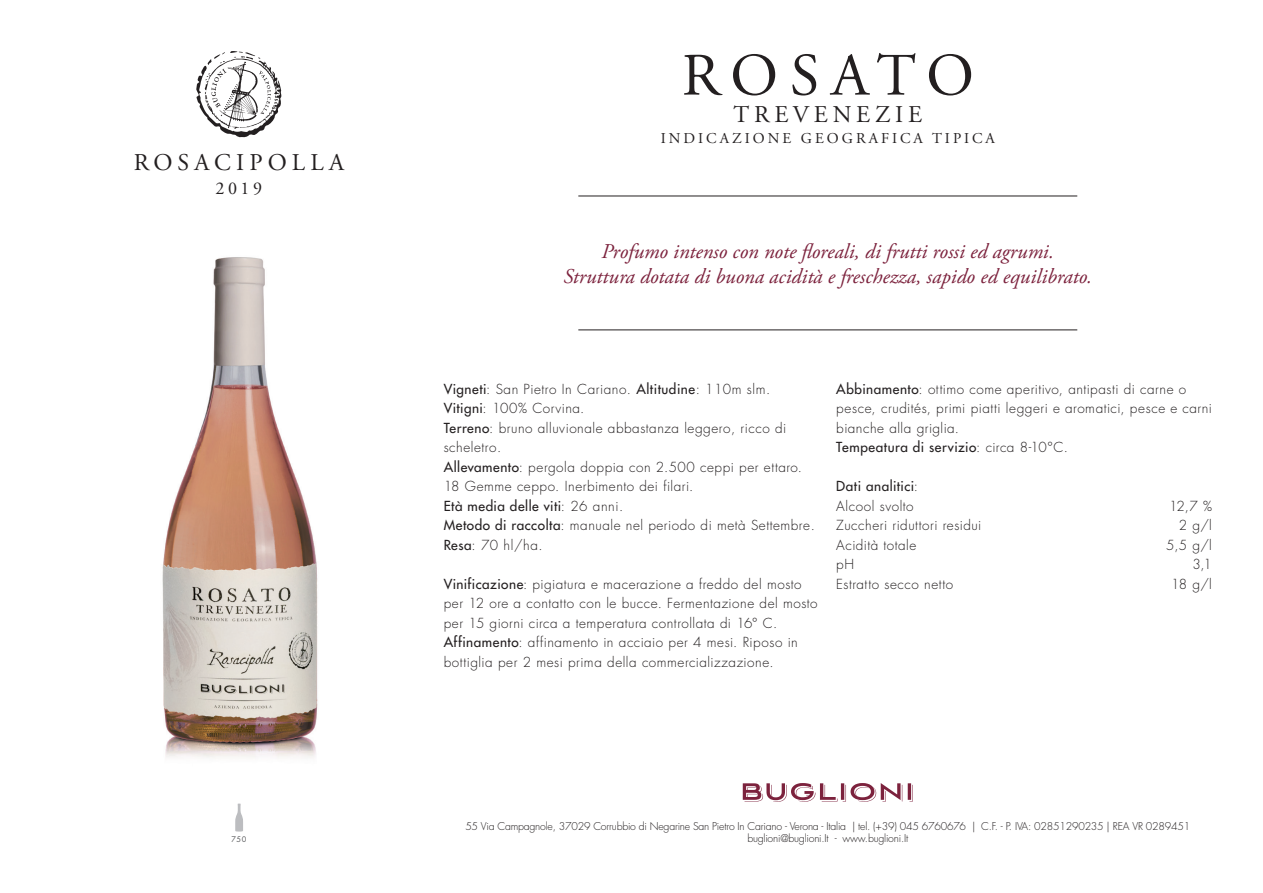
<style>
.page{position:relative;width:1263px;height:893px;background:#fff}
.page>*{position:absolute;margin:0;border:0;box-sizing:border-box;transform-origin:0 0}
.t1{font:60px "Adobe Garamond Pro";letter-spacing:.17em;color:#231f20}
.t2{font:24px "Adobe Garamond Pro";letter-spacing:.2em;color:#231f20}
.t3{font:italic 21px "Adobe Garamond Pro";color:#7c223d}
.t4{font:18px "Adobe Garamond Pro";color:#231f20}
.t5{font:15px "Adobe Garamond Pro";letter-spacing:.2em;color:#231f20}
.t6{font:300 13.5px/19.5px "Futura Std";letter-spacing:.04em;color:#231f20}
.t7{font:500 13.5px "Futura Std";letter-spacing:.035em;color:#231f20}
.t8{font:300 10.5px "Futura Std";letter-spacing:-.02em;color:#231f20}
.t9{font:7.5px "Futura Std";color:#57585a}
.s1{font-weight:500}
.s2{font-weight:300}
</style>
<div class="page">
<svg style="left:743px;top:783px;width:170px;height:19px"></svg>
<img style="left:162px;top:257px;width:156px;height:501px">
<hr style="left:578px;top:196px;width:499px;height:1px;background:#231f20">
<hr style="left:578px;top:330px;width:499px;height:1px;background:#231f20">
<svg style="left:235px;top:804px;width:8px;height:27px"></svg>
<svg style="left:196px;top:51px;width:85px;height:86px"></svg>
<p class="t2" style="left:134px;top:148px;width:212px">ROSACIPOLLA</p>
<p class="t4" style="left:215px;top:178px;width:48px">2019</p>
<p class="t9" style="left:231px;top:834px;width:16px">750</p>
<p class="t1" style="left:682px;top:40px;width:294px">ROSATO</p>
<p class="t2" style="left:733px;top:100px;width:190px">TREVENEZIE</p>
<p class="t5" style="left:661px;top:129px;width:336px">INDICAZIONE GEOGRAFICA TIPICA</p>
<p class="t3" style="left:601px;top:239px;width:454px">Profumo intenso con note floreali, di frutti rossi ed agrumi.</p>
<p class="t3" style="left:563px;top:264px;width:530px">Struttura dotata di buona acidità e freschezza, sapido ed equilibrato.</p>
<p class="t6" style="left:444px;top:380px;width:328px"><span class="s1">Vigneti</span>: San Pietro In Cariano. <span class="s1">Altitudine</span>: 110m slm.</p>
<p class="t6" style="left:444px;top:399px;width:142px"><span class="s1">Vitigni</span>: 100% Corvina.</p>
<p class="t6" style="left:444px;top:419px;width:344px"><span class="s1">Terreno</span>: bruno alluvionale abbastanza leggero, ricco di scheletro.</p>
<p class="t6" style="left:444px;top:458px;width:360px"><span class="s1">Allevamento</span>: pergola doppia con 2.500 ceppi per ettaro.<br>18 Gemme ceppo. Inerbimento dei filari.</p>
<p class="t7" style="left:444px;top:497px;width:181px">Età media delle viti<span class="s2">: 26 anni.</span></p>
<p class="t6" style="left:444px;top:516px;width:373px"><span class="s1">Metodo di raccolta</span>: manuale nel periodo di metà Settembre.</p>
<p class="t6" style="left:444px;top:536px;width:100px"><span class="s1">Resa</span>: 70 hl/ha.</p>
<p class="t6" style="left:444px;top:575px;width:375px"><span class="s1">Vinificazione</span>: pigiatura e macerazione a freddo del mosto per 12 ore a contatto con le bucce. Fermentazione del mosto per 15 giorni circa a temperatura controllata di 16° C.</p>
<p class="t6" style="left:444px;top:633px;width:356px"><span class="s1">Affinamento</span>: affinamento in acciaio per 4 mesi. Riposo in bottiglia per 2 mesi prima della commercializzazione.</p>
<p class="t6" style="left:836px;top:380px;width:377px"><span class="s1">Abbinamento</span>: ottimo come aperitivo, antipasti di carne o pesce, crudités, primi piatti leggeri e aromatici, pesce e carni bianche alla griglia.</p>
<p class="t7" style="left:836px;top:439px;width:233px">Tempeatura di servizio<span class="s2">: circa 8-10°C.</span></p>
<p class="t7" style="left:836px;top:478px;width:83px">Dati analitici<span class="s2">:</span></p>
<p class="t6" style="left:836px;top:497px;width:79px">Alcool svolto</p>
<p class="t6" style="left:1169px;top:497px;width:44px">12,7 %</p>
<p class="t6" style="left:836px;top:516px;width:147px">Zuccheri riduttori residui</p>
<p class="t6" style="left:1179px;top:516px;width:35px">2 g/l</p>
<p class="t6" style="left:836px;top:536px;width:82px">Acidità totale</p>
<p class="t6" style="left:1166px;top:536px;width:47px">5,5 g/l</p>
<p class="t6" style="left:836px;top:555px;width:19px">pH</p>
<p class="t6" style="left:1192px;top:555px;width:21px">3,1</p>
<p class="t6" style="left:836px;top:575px;width:118px">Estratto secco netto</p>
<p class="t6" style="left:1171px;top:575px;width:42px">18 g/l</p>
<p class="t8" style="left:465px;top:820px;width:726px">55 Via Campagnole, 37029 Corrubbio di Negarine San Pietro In Cariano - Verona - Italia | tel. (+39) 045 6760676 | C.F. - P. IVA: 02851290235 | REA VR 0289451</p>
<p class="t8" style="left:747px;top:832px;width:162px">buglioni@buglioni.It - www.buglioni.It</p>
</div>
